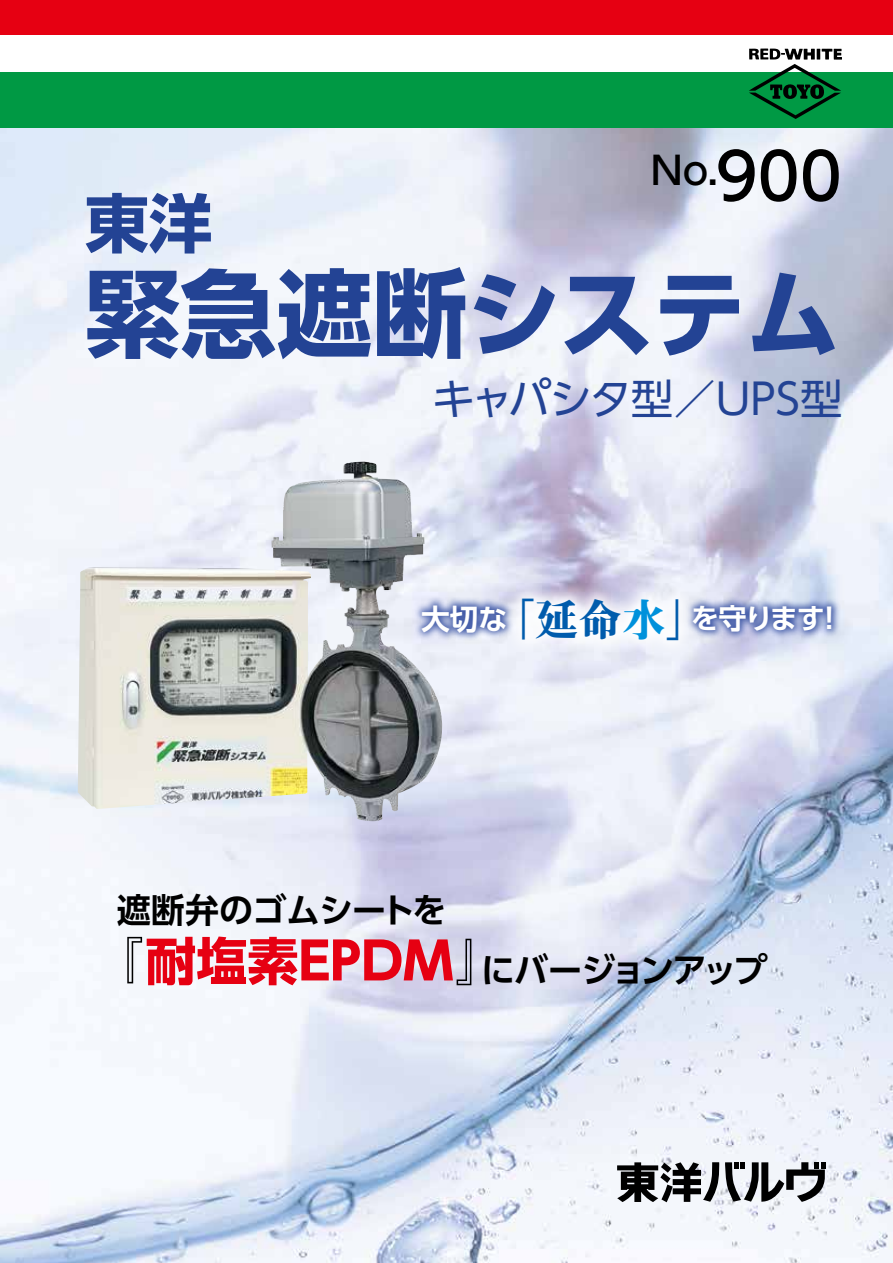
<style>
.page{position:relative;width:893px;height:1263px;background:#fff}
.page>*{position:absolute;margin:0;border:0;box-sizing:border-box;transform-origin:0 0}
.t1{font:700 95.7px "UD Shin Go Pr 6";letter-spacing:-.02em;color:#234394}
.t2{font:700 63.75px "UD Shin Go Pr 6";color:#234394}
.t3{font:42.45px "UD Shin Go Pr 6";letter-spacing:-.03em;color:#234394}
.t4{font:500 38.25px "UD Shin Go Pr 6";color:#000}
.t5{font:700 34.05px/59.6px "UD Shin Go Pr 6 De";letter-spacing:-.025em;color:#000}
.t6{font:700 28.2px "UD Shin Go Pr 6 De";letter-spacing:-.055em;color:#fff}
.s1{font-size:63.75px}
.s2{font-size:28.65px}
.s3{font-family:"UD Shin Go Pr 6";font-weight:300;font-size:43.65px;color:#005bac}
.s4{font-family:"Midashi Min Pr 6 MA31";font-weight:400;font-size:43.65px;color:#005bac}
.s5{font-family:"Midashi Min Pr 6 MA31";font-weight:400;font-size:43.65px;color:#0091db}
.s6{font-family:"UD Shin Go Pr 6";font-size:51px}
.s7{font-family:"UD Shin Go Pr 6";font-size:51px;color:#e60012}
</style>
<div class="page">
<img style="left:0;top:128px;width:893px;height:1135px">
<div style="left:0;top:0;width:893px;height:34px;background:#e60012"></div>
<div style="left:0;top:72px;width:893px;height:56px;background:#094"></div>
<svg style="left:749px;top:49px;width:93px;height:70px"></svg>
<img style="left:78px;top:462px;width:370px;height:360px">
<svg style="left:617px;top:1162px;width:208px;height:41px"></svg>
<svg style="left:413px;top:596px;width:427px;height:45px;background:#93a1ce"></svg>
<svg style="left:505px;top:581px;width:191px;height:77px"></svg>
<p class="t4" style="left:651px;top:139px;width:192px">No.<span class="s1">900</span></p>
<h2 class="t2" style="left:85px;top:171px;width:129px">東洋</h2>
<h1 class="t1" style="left:85px;top:235px;width:757px">緊急遮断システム</h1>
<p class="t3" style="left:432px;top:364px;width:412px">キャパシタ型／UPS型</p>
<p class="t6" style="left:421px;top:595px;width:423px"><span class="s2">大切な</span><span class="s3">「</span><span class="s4">延命</span><span class="s5">水</span><span class="s3">」</span>を守ります！</p>
<p class="t5" style="left:92px;top:879px;width:677px;text-indent:25px">遮断弁のゴムシートを<br><span class="s6">『</span><span class="s7">耐塩素EPDM</span><span class="s6">』</span>にバージョンアップ</p>
</div>
